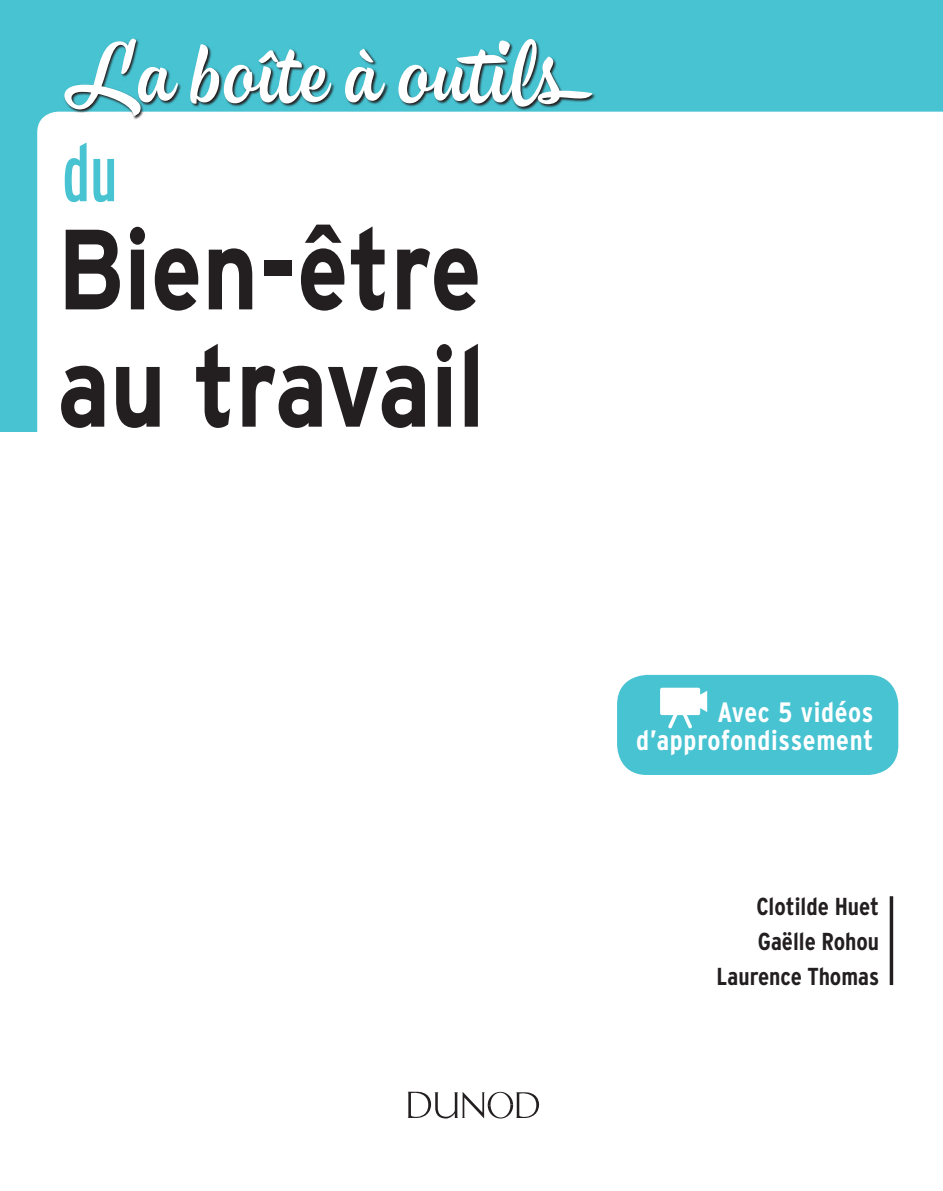
<style>
.page{position:relative;width:943px;height:1191px;background:#fff}
.page>*{position:absolute;margin:0;border:0;box-sizing:border-box;transform-origin:0 0}
.t1{font:700 113.75px/117.2px "Interstate";color:#231f20;scale:.84 1}
.t2{font:87.5px "Hollie Script Pro";color:#fff;scale:1.08 1}
.t3{font:80.5px "Interstate Regular Comp";color:#47c3d2}
.t4{font:700 condensed 28px/28px "Interstate";letter-spacing:.025em;color:#fff;text-align:right}
.t5{font:700 condensed 24.5px/35px "Interstate";color:#231f20;text-align:right}
</style>
<div class="page">
<div style="left:0;top:0;width:45px;height:432px;background:#47c3d2"></div>
<div style="left:0;top:0;width:943px;height:124px;background:#47c3d2"></div>
<svg style="left:37px;top:112px;width:906px;height:320px"></svg>
<svg style="left:407px;top:1091px;width:132px;height:27px"></svg>
<svg style="left:64px;top:39px;width:532px;height:81px"></svg>
<svg style="left:889px;top:896px;width:4px;height:89px"></svg>
<div style="left:617px;top:675px;width:281px;height:100px;background:#47c3d2;border-radius:30px"></div>
<svg style="left:660px;top:687px;width:47px;height:41px"></svg>
<h2 class="t2" style="left:62px;top:20px;width:494px">la boîte à outils</h2>
<h3 class="t3" style="left:62px;top:128px;width:57px">du</h3>
<h1 class="t1" style="left:57px;top:210px;width:510px">Bien-être au travail</h1>
<p class="t4" style="left:636px;top:698px;width:239px">Avec 5 vidéos d’approfondissement</p>
<p class="t5" style="left:716px;top:888px;width:164px">Clotilde Huet<br>Gaëlle Rohou<br>Laurence Thomas</p>
</div>
